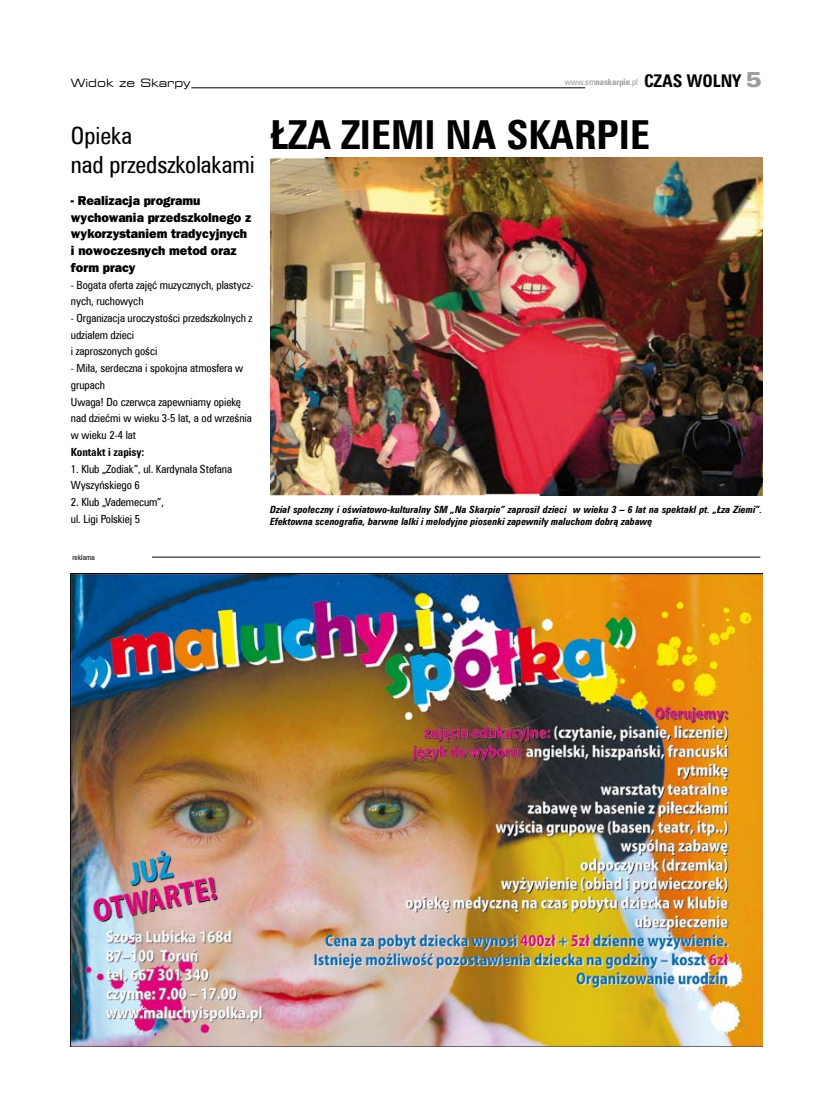
<style>
.page{position:relative;width:833px;height:1117px;background:#fff}
.page>*{position:absolute;margin:0;border:0;box-sizing:border-box;transform-origin:0 0}
.t1{font:700 40px "Zurich Cn EU";color:#000}
.t2{font:23.75px/28.5px "Zurich Cn EU";color:#000}
.t3{font:700 17.5px "Zurich Cn EU";color:#000}
.t4{font:800 13px/16.8px "Franklin Gothic Pl";color:#000;scale:.96 1}
.t5{font:11.25px/16.8px "Zurich Cn EU";letter-spacing:-.005em;color:#000}
.t6{font:700 11.25px "Zurich Cn EU";letter-spacing:-.005em;color:#000}
.t7{font:expanded 11.25px "Square 721 BT";color:#000}
.t8{font:italic 700 10px/12px "Zurich Cn EU";color:#000}
.t9{font:8.75px "Zurich Cn EU";color:#9c9d9f}
.t10{font:7.5px "Zurich Cn EU";color:#000}
.s1{font-weight:700}
.s2{font-weight:700;font-size:17.5px;color:#000}
.s3{font-family:"Zurich Blk Ex EU";font-weight:400;font-size:21.25px;color:#9c9d9f}
</style>
<div class="page">
<hr style="left:191px;top:88px;width:394px;height:1px;background:#000">
<img style="left:71px;top:573px;width:691px;height:472px">
<hr style="left:152px;top:556px;width:608px;height:1px;background:#000">
<img style="left:270px;top:158px;width:492px;height:337px">
<p class="t7" style="left:71px;top:76px;width:121px">Widok ze Skarpy</p>
<p class="t9" style="left:565px;top:76px;width:90px">www.sm<span class="s1">NASKARPIE</span>.pl <span class="s2">CZAS</span></p>
<h3 class="t3" style="left:687px;top:70px;width:77px">WOLNY <span class="s3">5</span></h3>
<h2 class="t2" style="left:71px;top:122px;width:185px">Opieka<br>nad przedszkolakami</h2>
<h1 class="t1" style="left:270px;top:110px;width:109px">ŁZA ZIEMI</h1>
<h1 class="t1" style="left:445px;top:110px;width:104px">NA SKARPIE</h1>
<p class="t4" style="left:71px;top:192px;width:190px">- Realizacja programu wychowania przedszkolnego z wykorzystaniem tradycyjnych i nowoczesnych metod oraz form pracy</p>
<p class="t5" style="left:71px;top:276px;width:184px">- Bogata oferta zajęć muzycznych, plastycz&shy;nych, ruchowych</p>
<p class="t5" style="left:71px;top:309px;width:183px">- Organizacja uroczystości przedszkolnych z udziałem dzieci<br>i zaproszonych gości</p>
<p class="t5" style="left:71px;top:359px;width:182px">- Miła, serdeczna i spokojna atmosfera w grupach<br>Uwaga! Do czerwca zapewniamy opiekę nad dziećmi w wieku 3-5 lat, a od września w wieku 2-4 lat</p>
<p class="t6" style="left:71px;top:445px;width:75px">KONTAKT I ZAPISY:</p>
<p class="t5" style="left:71px;top:460px;width:163px">1. Klub „Zodiak”, ul. Kardynała Stefana<br>Wyszyńskiego 6</p>
<p class="t5" style="left:71px;top:493px;width:95px">2. Klub „Vademecum”, ul. Ligi Polskiej 5</p>
<p class="t10" style="left:72px;top:552px;width:24px">reklama</p>
<p class="t8" style="left:270px;top:503px;width:493px">Dział społeczny i oświatowo-kulturalny SM „Na Skarpie” zaprosił dzieci w wieku 3 – 6 lat na spektakl pt. „Łza Ziemi”.<br>Efektowna scenografia, barwne lalki i melodyjne piosenki zapewniły maluchom dobrą zabawę</p>
</div>
